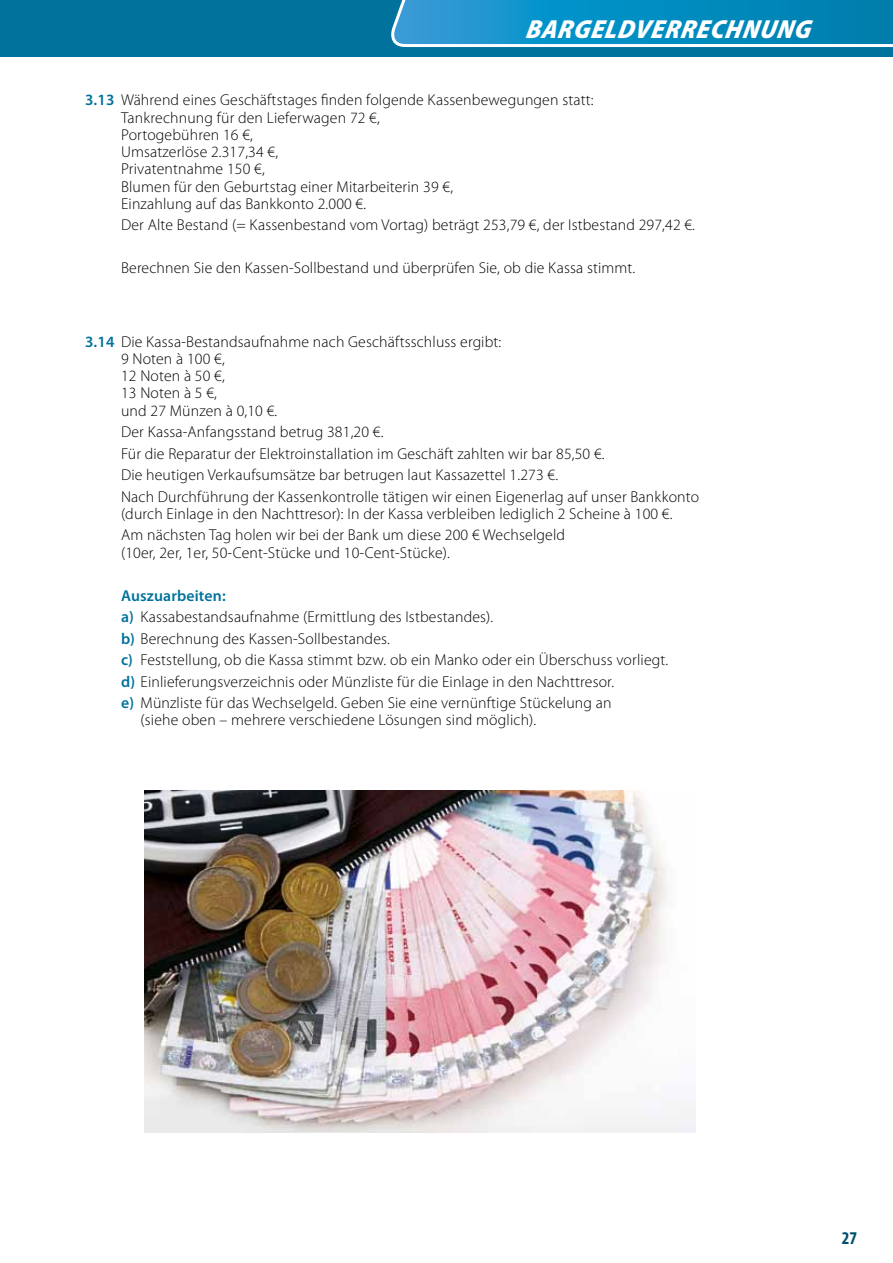
<style>
.page{position:relative;width:893px;height:1263px;background:#fff}
.page>*{position:absolute;margin:0;border:0;box-sizing:border-box;transform-origin:0 0}
.t1{font:italic 900 semi-condensed 26.25px "Myriad Pro";letter-spacing:.03em;color:#fff}
.t2{font:700 condensed 18px "Myriad Pro";color:#004f6c}
.t3{font:300 15.75px/17.2px "Myriad Pro";letter-spacing:.01em;color:#000}
.s1{font-weight:600;color:#00729c}
</style>
<div class="page">
<div style="left:0;top:0;width:893px;height:56px;background:#00729c"></div>
<svg style="left:391px;top:0;width:502px;height:47px;background:#1a94c5"></svg>
<img style="left:145px;top:791px;width:550px;height:341px">
<h1 class="t1" style="left:525px;top:15px;width:292px">BARGELDVERRECHNUNG</h1>
<p class="t3" style="left:121px;top:91px;width:474px;text-indent:-36px"><span class="s1">3.13</span> Während eines Geschäftstages finden folgende Kassenbewegungen statt:<br>Tankrechnung für den Lieferwagen 72 €,<br>Portogebühren 16 €,<br>Umsatzerlöse 2.317,34 €,<br>Privatentnahme 150 €,<br>Blumen für den Geburtstag einer Mitarbeiterin 39 €,<br>Einzahlung auf das Bankkonto 2.000 €.</p>
<p class="t3" style="left:121px;top:216px;width:575px">Der Alte Bestand (= Kassenbestand vom Vortag) beträgt 253,79 €, der Istbestand 297,42 €.</p>
<p class="t3" style="left:121px;top:259px;width:516px">Berechnen Sie den Kassen-Sollbestand und überprüfen Sie, ob die Kassa stimmt.</p>
<p class="t3" style="left:121px;top:333px;width:382px;text-indent:-36px"><span class="s1">3.14</span> Die Kassa-Bestandsaufnahme nach Geschäftsschluss ergibt:<br>9 Noten à 100 €,<br>12 Noten à 50 €,<br>13 Noten à 5 €,<br>und 27 Münzen à 0,10 €.</p>
<p class="t3" style="left:121px;top:421px;width:580px;line-height:21.5px">Der Kassa-Anfangsstand betrug 381,20 €.<br>Für die Reparatur der Elektroinstallation im Geschäft zahlten wir bar 85,50 €.<br>Die heutigen Verkaufsumsätze bar betrugen laut Kassazettel 1.273 €.<br>Nach Durchführung der Kassenkontrolle tätigen wir einen Eigenerlag auf unser Bankkonto</p>
<p class="t3" style="left:121px;top:503px;width:553px;line-height:21.5px">(durch Einlage in den Nachttresor): In der Kassa verbleiben lediglich 2 Scheine à 100 €.<br>Am nächsten Tag holen wir bei der Bank um diese 200 € Wechselgeld</p>
<p class="t3" style="left:121px;top:544px;width:330px">(10er, 2er, 1er, 50-Cent-Stücke und 10-Cent-Stücke).</p>
<p class="t3" style="left:121px;top:584px;width:549px;line-height:21.5px"><span class="s1">Auszuarbeiten:<br>a)</span> Kassabestandsaufnahme (Ermittlung des Istbestandes).<br><span class="s1">b)</span> Berechnung des Kassen-Sollbestandes.<br><span class="s1">c)</span> Feststellung, ob die Kassa stimmt bzw. ob ein Manko oder ein Überschuss vorliegt. <span class="s1">d)</span> Einlieferungsverzeichnis oder Münzliste für die Einlage in den Nachttresor.<br><span class="s1">e)</span> Münzliste für das Wechselgeld. Geben Sie eine vernünftige Stückelung an</p>
<p class="t3" style="left:141px;top:711px;width:397px">(siehe oben – mehrere verschiedene Lösungen sind möglich).</p>
<p class="t2" style="left:842px;top:1226px;width:17px">27</p>
</div>
